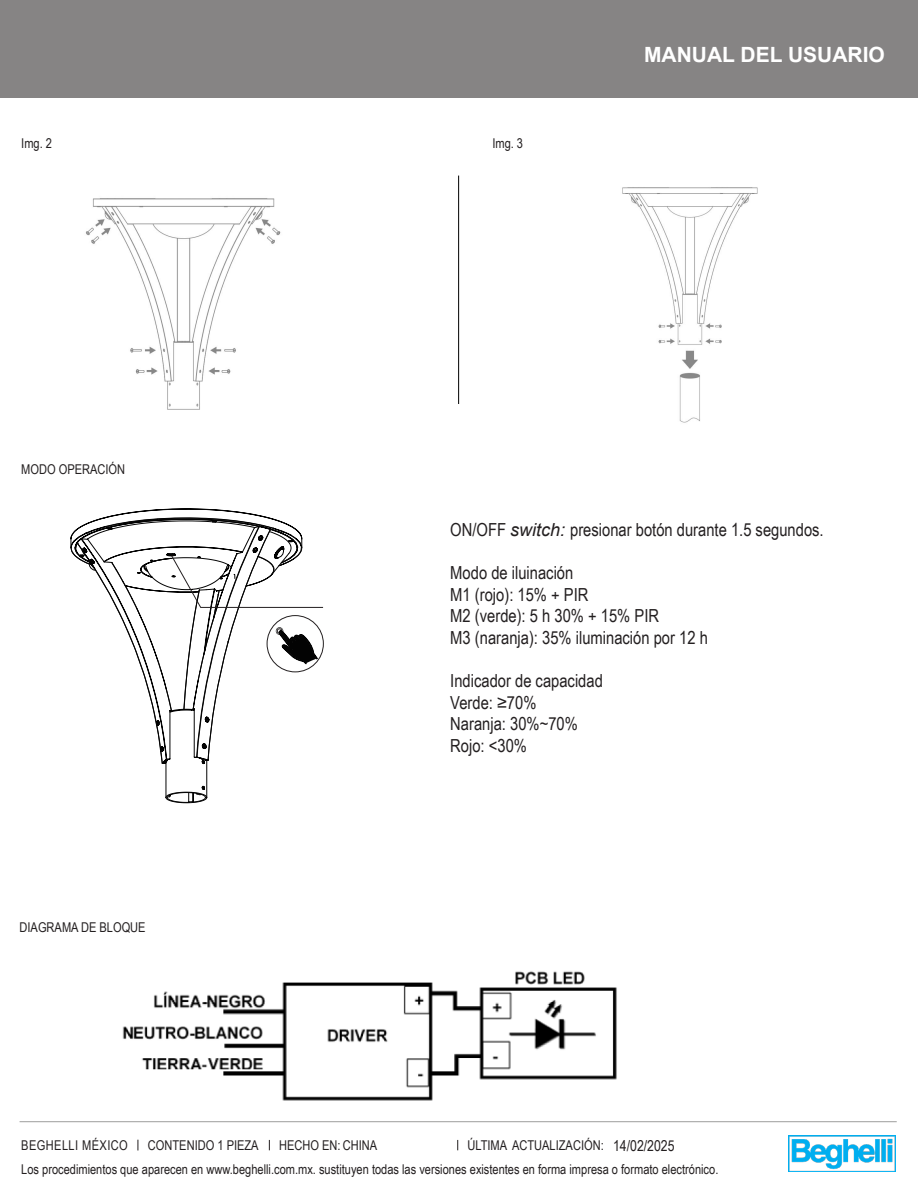
<style>
.page{position:relative;width:918px;height:1188px;background:#fff}
.page>*{position:absolute;margin:0;border:0;box-sizing:border-box;transform-origin:0 0}
.t1{font:700 21px "Arial";color:#fff}
.t2{font:18px "Arial Narrow";color:#231f20}
.t3{font:15px "Arial Narrow";color:#231f20}
.texto_todo{font:13.5px/23.9px "Arial Narrow";color:#231f20}
.texto_todo-2{font:13.5px "Arial Narrow";letter-spacing:.03em;color:#231f20}
.s1{font-family:"Arial";font-style:italic}
</style>
<div class="page">
<div style="left:0;top:0;width:918px;height:98px;background:#868484"></div>
<hr style="left:20px;top:1121px;width:877px;height:1px;background:#9d9d9c">
<img style="left:789px;top:1136px;width:106px;height:36px">
<img style="left:122px;top:971px;width:495px;height:130px">
<img style="left:86px;top:198px;width:195px;height:212px">
<img style="left:622px;top:187px;width:136px;height:236px">
<hr style="left:458px;top:176px;width:1px;height:228px;background:#000">
<svg style="left:98px;top:508px;width:177px;height:11px"></svg>
<svg style="left:75px;top:519px;width:223px;height:284px"></svg>
<svg style="left:82px;top:535px;width:242px;height:214px"></svg>
<p class="texto_todo" style="left:21px;top:131px;width:32px">Img. 2</p>
<p class="texto_todo" style="left:492px;top:131px;width:32px">Img. 3</p>
<h1 class="t1" style="left:644px;top:41px;width:242px">MANUAL DEL USUARIO</h1>
<p class="texto_todo" style="left:21px;top:457px;width:105px">MODO OPERACIÓN</p>
<p class="texto_todo" style="left:20px;top:915px;width:128px">DIAGRAMA DE BLOQUE</p>
<p class="t2" style="left:450px;top:516px;width:375px">ON/OFF <span class="s1">switch:</span> presionar botón durante 1.5 segundos.</p>
<p class="t2" style="left:450px;top:560px;width:125px">Modo de iluinación</p>
<p class="t2" style="left:450px;top:581px;width:140px">M1 (rojo): 15% + PIR</p>
<p class="t2" style="left:450px;top:603px;width:210px">M2 (verde): 5 h 30% + 15% PIR</p>
<p class="t2" style="left:450px;top:624px;width:259px">M3 (naranja): 35% iluminación por 12 h</p>
<p class="t2" style="left:450px;top:668px;width:154px">Indicador de capacidad</p>
<p class="t2" style="left:450px;top:689px;width:88px">Verde: ≥70%</p>
<p class="t2" style="left:450px;top:711px;width:129px">Naranja: 30%~70%</p>
<p class="t2" style="left:450px;top:732px;width:78px">Rojo: &lt;30%</p>
<p class="texto_todo" style="left:21px;top:1133px;width:699px;text-indent:446px">ÚLTIMA ACTUALIZACIÓN:<br>Los procedimientos que aparecen en www.beghelli.com.mx. sustituyen todas las versiones existentes en forma impresa o formato electrónico.</p>
<p class="texto_todo-2" style="left:21px;top:1135px;width:108px">BEGHELLI MÉXICO</p>
<p class="texto_todo" style="left:279px;top:1133px;width:100px">HECHO EN: CHINA</p>
<p class="t3" style="left:613px;top:1134px;width:63px">14/02/2025</p>
<p class="texto_todo" style="left:148px;top:1133px;width:112px">CONTENIDO 1 PIEZA</p>
</div>
